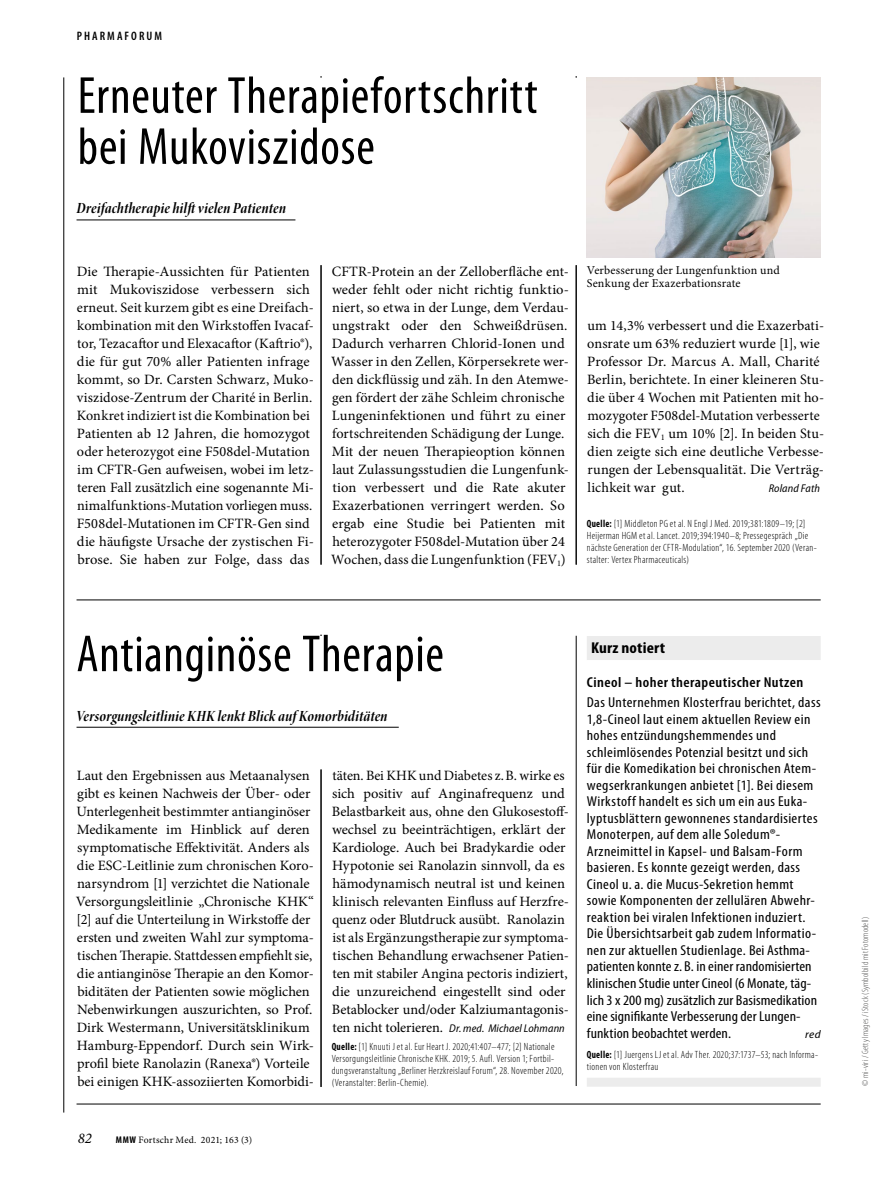
<style>
.page{position:relative;width:893px;height:1187px;background:#fff}
.page>*{position:absolute;margin:0;border:0;box-sizing:border-box;transform-origin:0 0}
.Title_klein{font:condensed 52.5px/51px "Myriad Pro";letter-spacing:.015em;color:#000}
.SuperTitle_1Pharma{font:15.75px "Minion Pro Bold Cn It Disp";letter-spacing:.005em;color:#000}
.NoXML_Box_Heading_x{font:700 condensed 15.75px "Myriad Pro";letter-spacing:.01em;color:#000;scale:1.1 1}
.t1{font:italic 14.85px "Minion Pro";color:#000}
.Para_Box{font:condensed 14.4px/16.5px "Myriad Pro";letter-spacing:.025em;color:#000;scale:1.1 1}
.Box_Heading_x{font:600 condensed 14.4px "Myriad Pro";letter-spacing:.03em;color:#000;scale:1.1 1}
.Para_x{font:14.25px/18px "Minion Pro";color:#000}
.t2{font:600 condensed 12.3px "Myriad Pro";letter-spacing:.165em;color:#000}
.Image_Caption_x{font:12px/12.8px "Minion Pro";letter-spacing:.01em;color:#000}
.Para_x-2{font:italic semi-condensed 11.25px "Myriad Pro";letter-spacing:.01em;color:#000}
.Para_Box-2{font:italic semi-condensed 11.25px "Myriad Pro";color:#000;scale:1.1 1}
.Source_x{font:300 condensed 10.5px/12px "Myriad Pro";letter-spacing:.03em;color:#000}
.Source_BoxLine{font:300 condensed 10.5px/12px "Myriad Pro";letter-spacing:.03em;color:#000}
.t3{font:9.75px "Minion Pro";letter-spacing:.02em;color:#000}
.Image_Source_x{font:300 condensed 9px "Myriad Pro";letter-spacing:.02em;color:#4d4d4c}
.s1{font-weight:700}
.s2{font-family:"Minion Pro";font-style:normal;font-stretch:normal;font-size:14.25px}
.s3{font-family:"Myriad Pro";font-weight:700;font-stretch:condensed}
</style>
<div class="page">
<hr style="left:64px;top:77px;width:1px;height:1035px;background:#000">
<hr style="left:576px;top:635px;width:1px;height:450px;background:#000">
<hr style="left:77px;top:1103px;width:744px;height:1px;background:#000">
<hr style="left:77px;top:599px;width:744px;height:1px;background:#000">
<hr style="left:77px;top:220px;width:218px;height:1px;background:#000">
<hr style="left:321px;top:265px;width:1px;height:299px;background:#000">
<hr style="left:576px;top:265px;width:1px;height:299px;background:#000">
<hr style="left:77px;top:727px;width:322px;height:1px;background:#000">
<hr style="left:321px;top:769px;width:1px;height:317px;background:#000">
<div style="left:587px;top:636px;width:234px;height:24px;background:#ececec"></div>
<div style="left:587px;top:1077px;width:234px;height:9px;background:#ececec"></div>
<img style="left:587px;top:77px;width:234px;height:180px">
<p class="t2" style="left:77px;top:29px;width:87px">PHARMAFORUM</p>
<p class="Title_klein" style="left:78px;top:69px;width:461px">Erneuter Therapiefortschritt bei Mukoviszidose</p>
<p class="SuperTitle_1Pharma" style="left:77px;top:199px;width:211px">Dreifachtherapie hilft vielen Patienten</p>
<p class="Para_x" style="left:77px;top:262px;width:238px">Die Therapie-Aussichten für Patienten mit Mukoviszidose verbessern sich erneut. Seit kurzem gibt es eine Dreifach&shy;kombination mit den Wirkstoffen Ivacaf&shy;tor, Tezacaftor und Elexacaftor (Kaftrio®), die für gut 70% aller Patienten infrage kommt, so Dr. Carsten Schwarz, Muko&shy;viszidose-Zentrum der Charité in Berlin.</p>
<p class="Para_x" style="left:77px;top:406px;width:238px">Konkret indiziert ist die Kombination bei Patienten ab 12 Jahren, die homozygot oder heterozygot eine F508del-Mutation im CFTR-Gen aufweisen, wobei im letz&shy;teren Fall zusätzlich eine sogenannte Mi&shy;nimalfunktions-Mutation vorliegen muss.</p>
<p class="Para_x" style="left:77px;top:514px;width:237px">F508del-Mutationen im CFTR-Gen sind die häufigste Ursache der zystischen Fi&shy;brose. Sie haben zur Folge, dass das</p>
<p class="Para_x" style="left:331px;top:262px;width:239px">CFTR-Protein an der Zelloberfläche ent&shy;weder fehlt oder nicht richtig funktio&shy;niert, so etwa in der Lunge, dem Verdau&shy;ungstrakt oder den Schweißdrüsen.<br>Dadurch verharren Chlorid-Ionen und Wasser in den Zellen, Körpersekrete wer&shy;den dickflüssig und zäh. In den Atemwe&shy;gen fördert der zähe Schleim chronische Lungeninfektionen und führt zu einer fortschreitenden Schädigung der Lunge.</p>
<p class="Para_x" style="left:331px;top:442px;width:239px">Mit der neuen Therapieoption können laut Zulassungsstudien die Lungenfunk&shy;tion verbessert und die Rate akuter Exazerbationen verringert werden. So ergab eine Studie bei Patienten mit heterozygoter F508del-Mutation über 24<br>Wochen, dass die Lungenfunktion (FEV<sub>1</sub>)</p>
<p class="Image_Caption_x" style="left:587px;top:264px;width:194px">Verbesserung der Lungenfunktion und<br>Senkung der Exazerbationsrate</p>
<p class="Para_x" style="left:587px;top:316px;width:239px">um 14,3% verbessert und die Exazerbati&shy;onsrate um 63% reduziert wurde [1], wie Professor Dr. Marcus A. Mall, Charité Berlin, berichtete. In einer kleineren Stu&shy;die über 4 Wochen mit Patienten mit ho&shy;mozygoter F508del-Mutation verbesserte sich die FEV<sub>1</sub> um 10% [2]. In beiden Stu&shy;dien zeigte sich eine deutliche Verbesse&shy;rungen der Lebensqualität. Die Verträg&shy;lichkeit war gut.</p>
<p class="Para_x-2" style="left:769px;top:482px;width:53px">Roland Fath</p>
<p class="Source_x" style="left:587px;top:518px;width:231px"><span class="s1">Quelle:</span> [1] Middleton PG et al. N Engl J Med. 2019;381:1809–19; [2] Heijerman HGM et al. Lancet. 2019;394:1940–8; Pressegespräch „Die nächste Generation der CFTR-Modulation“, 16. September 2020 (Veran&shy;stalter: Vertex Pharmaceuticals)</p>
<p class="Title_klein" style="left:76px;top:627px;width:369px">Antianginöse Therapie</p>
<p class="SuperTitle_1Pharma" style="left:76px;top:706px;width:313px">Versorgungsleitlinie KHK lenkt Blick auf Komorbiditäten</p>
<p class="Para_x" style="left:76px;top:766px;width:240px">Laut den Ergebnissen aus Metaanalysen gibt es keinen Nachweis der Über- oder Unterlegenheit bestimmter antianginöser Medikamente im Hinblick auf deren symptomatische Effektivität. Anders als die ESC-Leitlinie zum chronischen Koro&shy;narsyndrom [1] verzichtet die Nationale Versorgungsleitlinie „Chronische KHK“ [2] auf die Unterteilung in Wirkstoffe der ersten und zweiten Wahl zur symptoma&shy;tischen Therapie. Stattdessen empfiehlt sie, die antianginöse Therapie an den Komor&shy;biditäten der Patienten sowie möglichen Nebenwirkungen auszurichten, so Prof.<br>Dirk Westermann, Universitätsklinikum Hamburg-Eppendorf. Durch sein Wirk&shy;profil biete Ranolazin (Ranexa®) Vorteile bei einigen KHK-assoziierten Komorbidi-</p>
<p class="Para_x" style="left:332px;top:766px;width:239px">täten. Bei KHK und Diabetes z.B. wirke es sich positiv auf Anginafrequenz und Belastbarkeit aus, ohne den Glukosestoff&shy;wechsel zu beeinträchtigen, erklärt der Kardiologe. Auch bei Bradykardie oder Hypotonie sei Ranolazin sinnvoll, da es hämodynamisch neutral ist und keinen klinisch relevanten Einfluss auf Herzfre&shy;quenz oder Blutdruck ausübt. Ranolazin ist als Ergänzungstherapie zur symptoma&shy;tischen Behandlung erwachsener Patien&shy;ten mit stabiler Angina pectoris indiziert, die unzureichend eingestellt sind oder Betablocker und/oder Kalziumantagonis-</p>
<p class="Para_x-2" style="left:332px;top:1022px;width:234px"><span class="s2">ten nicht tolerieren.</span> Dr. med. Michael Lohmann</p>
<p class="Source_x" style="left:332px;top:1040px;width:234px"><span class="s1">Quelle:</span> [1] Knuuti J et al. Eur Heart J. 2020;41:407–477; [2] Nationale Versorgungsleitlinie Chronische KHK. 2019; 5. Aufl. Version 1; Fortbil&shy;dungsveranstaltung „Berliner Herzkreislauf Forum“, 28. November 2020, (Veranstalter: Berlin-Chemie).</p>
<p class="t1" style="left:78px;top:1128px;width:16px">82</p>
<p class="t3" style="left:116px;top:1132px;width:138px"><span class="s3">MMW</span> Fortschr Med. 2021; 163 (3)</p>
<p class="NoXML_Box_Heading_x" style="left:591px;top:638px;width:69px">Kurz notiert</p>
<p class="Box_Heading_x" style="left:587px;top:674px;width:198px">Cineol – hoher therapeutischer Nutzen</p>
<p class="Para_Box" style="left:587px;top:694px;width:214px">Das Unternehmen Klosterfrau berichtet, dass 1,8-Cineol laut einem aktuellen Review ein hohes entzündungshemmendes und schleimlösendes Potenzial besitzt und sich für die Komedikation bei chronischen Atem&shy;wegserkrankungen anbietet [1]. Bei diesem Wirkstoff handelt es sich um ein aus Euka&shy;lyptusblättern gewonnenes standardisiertes Monoterpen, auf dem alle Soledum®- Arzneimittel in Kapsel- und Balsam-Form basieren. Es konnte gezeigt werden, dass Cineol u.a. die Mucus-Sekretion hemmt sowie Komponenten der zellulären Abwehr&shy;reaktion bei viralen Infektionen induziert.<br>Die Übersichtsarbeit gab zudem Informatio&shy;nen zur aktuellen Studienlage. Bei Asthma&shy;patienten konnte z. B. in einer randomisierten klinischen Studie unter Cineol (6 Monate, täg&shy;lich 3 x 200 mg) zusätzlich zur Basismedikation eine signifikante Verbesserung der Lungen&shy;funktion beobachtet werden.</p>
<p class="Para_Box-2" style="left:805px;top:1027px;width:16px">red</p>
<p class="Source_BoxLine" style="left:587px;top:1048px;width:233px"><span class="s1">Quelle:</span> [1] Juergens LJ et al. Adv Ther. 2020;37:1737–53; nach Informa&shy;tionen von Klosterfrau</p>
<p class="Image_Source_x" style="left:860px;top:1085px;width:171px;rotate:-90deg">© mi-viri / Getty Images / iStock (Symbolbild mit Fotomodell)</p>
</div>
